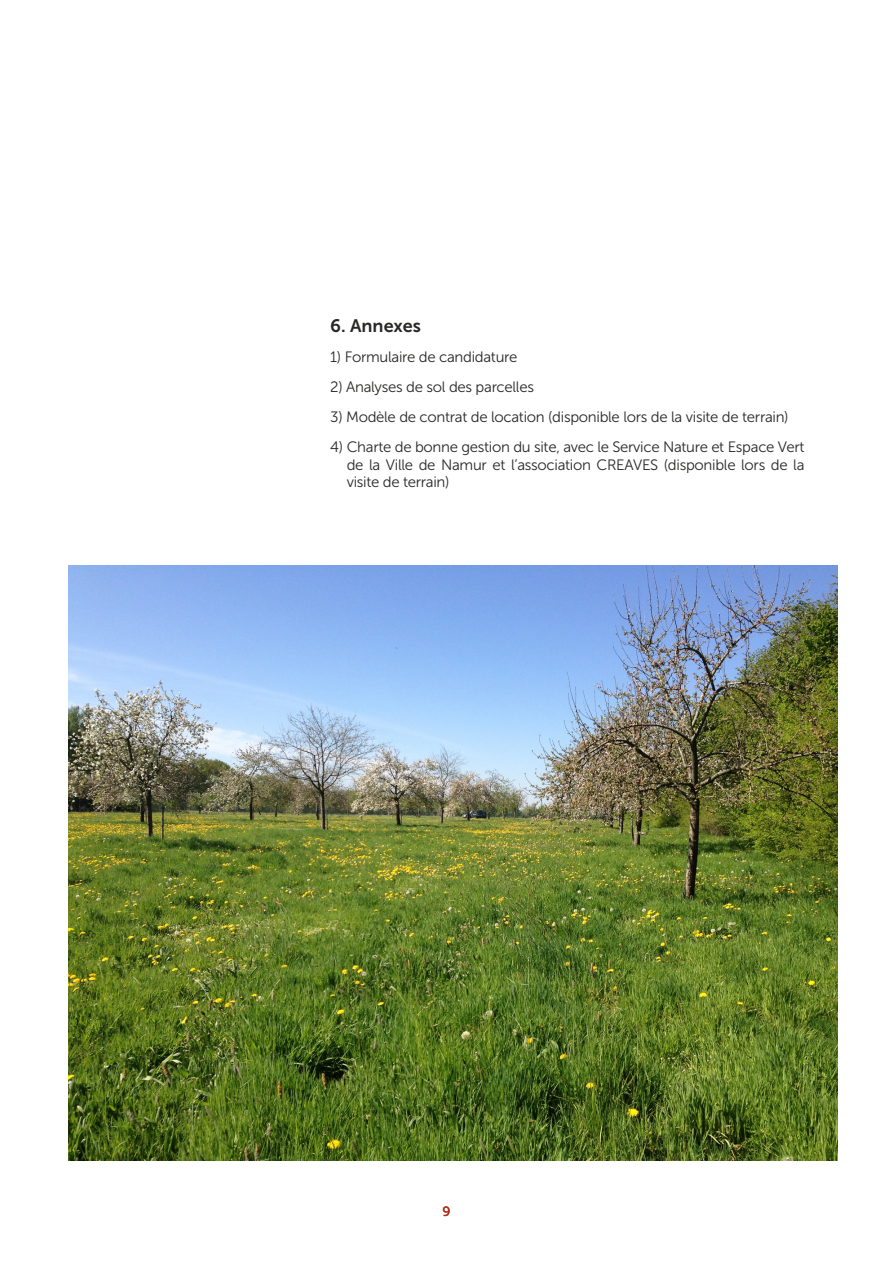
<style>
.page{position:relative;width:893px;height:1263px;background:#fff}
.page>*{position:absolute;margin:0;border:0;box-sizing:border-box;transform-origin:0 0}
.t1{font:18px "Museo Sans 700";color:#282827}
.t2{font:15px/17.2px "Museo Sans 300";letter-spacing:-.02em;color:#282827;text-align:justify}
.t3{font:13.5px "Museo Sans 500";color:#b12c1e}
</style>
<div class="page">
<img style="left:68px;top:565px;width:770px;height:595px">
<p class="t1" style="left:330px;top:316px;width:92px">6. Annexes</p>
<p class="t2" style="left:330px;top:349px;width:189px">1) Formulaire de candidature</p>
<p class="t2" style="left:330px;top:379px;width:205px">2) Analyses de sol des parcelles</p>
<p class="t2" style="left:330px;top:409px;width:460px">3) Modèle de contrat de location (disponible lors de la visite de terrain)</p>
<p class="t2" style="left:347px;top:439px;width:459px;text-indent:-16px">4) Charte de bonne gestion du site, avec le Service Nature et Espace Vert de la Ville de Namur et l’association CREAVES (disponible lors de la visite de terrain)</p>
<p class="t3" style="left:442px;top:1204px;width:10px">9</p>
</div>
